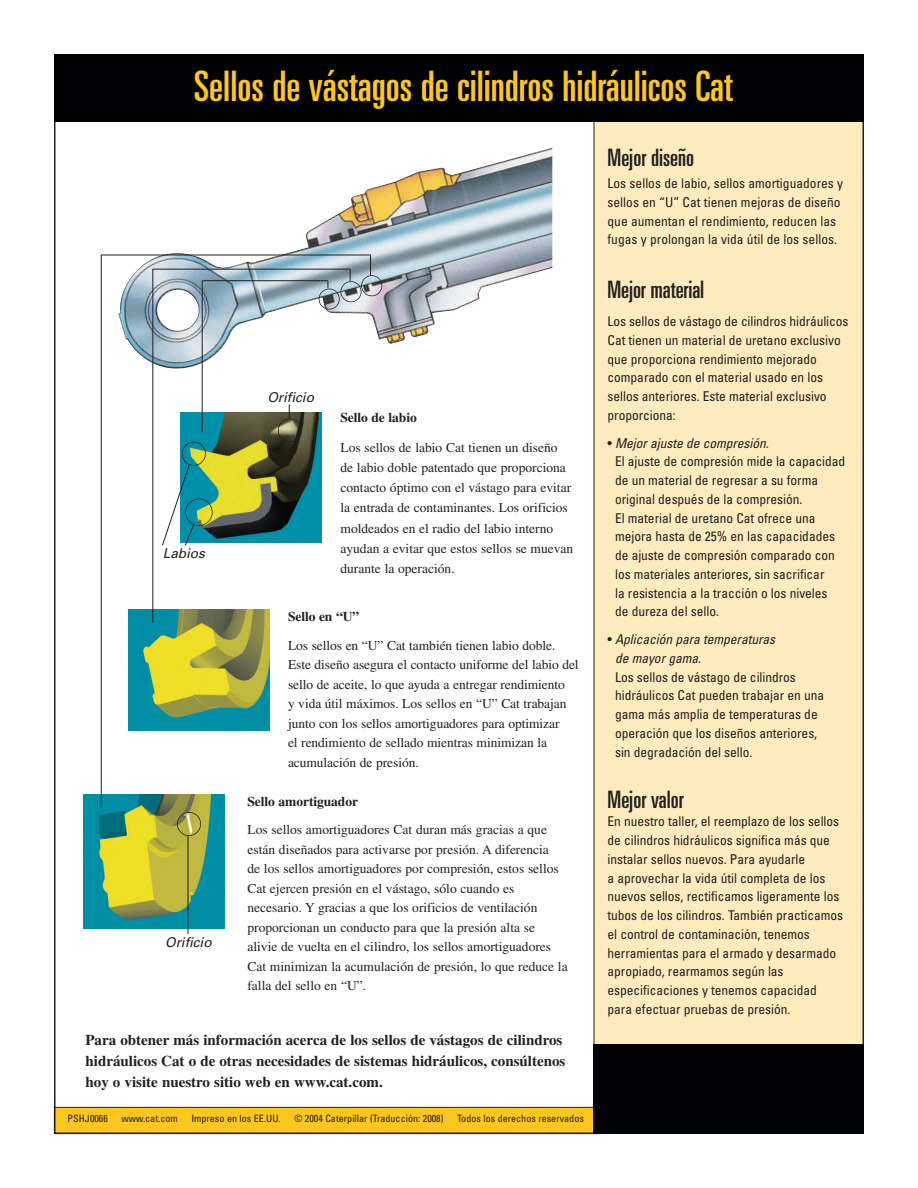
<style>
.page{position:relative;width:918px;height:1188px;background:#fff}
.page>*{position:absolute;margin:0;border:0;box-sizing:border-box;transform-origin:0 0}
.t1{font:ultra-condensed 42px "Univers";color:#fec71d}
.t2{font:ultra-condensed 24px "Univers";color:#231f20}
.t3{font:700 15px/21px "Times";color:#231f20}
.t4{font:condensed 13.5px/18.8px "Univers";letter-spacing:-.005em;color:#231f20}
.t5{font:13.5px/19.5px "Times";color:#231f20}
.t6{font:italic condensed 13.5px/18.8px "Univers";color:#231f20}
.t7{font:700 13.5px "Times";letter-spacing:-.005em;color:#231f20}
.t8{font:italic 13.5px "Univers";color:#231f20}
.t9{font:condensed 10.2px "Univers";color:#231f20}
.s1{font-style:italic}
.s2{font-style:normal}
</style>
<div class="page">
<div style="left:594px;top:97px;width:270px;height:953px;background:#feecbf"></div>
<div style="left:54px;top:1107px;width:545px;height:27px;background:#fec71d"></div>
<div style="left:54px;top:1107px;width:545px;height:27px;border:1px solid #231f20"></div>
<hr style="left:594px;top:118px;width:1px;height:1015px;background:#231f20">
<img style="left:128px;top:609px;width:141px;height:121px">
<img style="left:180px;top:412px;width:141px;height:130px">
<img style="left:83px;top:794px;width:141px;height:134px">
<div style="left:177px;top:812px;width:24px;height:24px;border:2px solid #231f20;border-radius:50%"></div>
<div style="left:278px;top:419px;width:24px;height:24px;border:2px solid #231f20;border-radius:50%"></div>
<div style="left:185px;top:499px;width:28px;height:27px;border:2px solid #231f20;border-radius:50%"></div>
<div style="left:182px;top:442px;width:24px;height:24px;border:2px solid #231f20;border-radius:50%"></div>
<hr style="left:188px;top:835px;width:1px;height:99px;background:#231f20">
<svg style="left:289px;top:404px;width:1px;height:14px"></svg>
<svg style="left:162px;top:465px;width:33px;height:81px"></svg>
<img style="left:117px;top:147px;width:435px;height:225px">
<div style="left:340px;top:281px;width:22px;height:21px;border:2px solid #231f20;border-radius:50%"></div>
<div style="left:319px;top:289px;width:21px;height:21px;border:2px solid #231f20;border-radius:50%"></div>
<div style="left:361px;top:275px;width:21px;height:21px;border:2px solid #231f20;border-radius:50%"></div>
<svg style="left:350px;top:269px;width:1px;height:12px"></svg>
<svg style="left:370px;top:256px;width:1px;height:19px"></svg>
<hr style="left:101px;top:255px;width:270px;height:1px;background:#231f20">
<hr style="left:153px;top:269px;width:197px;height:1px;background:#231f20">
<hr style="left:202px;top:280px;width:126px;height:1px;background:#231f20">
<hr style="left:202px;top:280px;width:1px;height:152px;background:#231f20">
<hr style="left:152px;top:269px;width:1px;height:354px;background:#231f20">
<hr style="left:101px;top:255px;width:1px;height:553px;background:#231f20">
<div style="left:54px;top:54px;width:810px;height:67px;background:#000103"></div>
<div style="left:594px;top:1045px;width:270px;height:89px;background:#000103"></div>
<h1 class="t1" style="left:194px;top:71px;width:540px">Sellos de vástagos de cilindros hidráulicos Cat</h1>
<p class="t8" style="left:163px;top:548px;width:46px">Labios</p>
<p class="t8" style="left:165px;top:937px;width:51px">Orificio</p>
<p class="t8" style="left:267px;top:392px;width:51px">Orificio</p>
<p class="t7" style="left:340px;top:413px;width:78px">Sello de labio</p>
<p class="t5" style="left:340px;top:438px;width:234px;line-height:20.2px">Los sellos de labio Cat tienen un diseño de labio doble patentado que proporciona contacto óptimo con el vástago para evitar la entrada de contaminantes. Los orificios moldeados en el radio del labio interno ayudan a evitar que estos sellos se muevan durante la operación.</p>
<p class="t7" style="left:288px;top:612px;width:73px">Sello en “U”</p>
<p class="t5" style="left:288px;top:637px;width:292px">Los sellos en “U” Cat también tienen labio doble.<br>Este diseño asegura el contacto uniforme del labio del sello de aceite, lo que ayuda a entregar rendimiento<br>y vida útil máximos. Los sellos en “U” Cat trabajan junto con los sellos amortiguadores para optimizar<br>el rendimiento de sellado mientras minimizan la acumulación de presión.</p>
<p class="t7" style="left:248px;top:796px;width:112px">Sello amortiguador</p>
<p class="t5" style="left:248px;top:821px;width:322px">Los sellos amortiguadores Cat duran más gracias a que están diseñados para activarse por presión. A diferencia<br>de los sellos amortiguadores por compresión, estos sellos Cat ejercen presión en el vástago, sólo cuando es necesario. Y gracias a que los orificios de ventilación proporcionan un conducto para que la presión alta se alivie de vuelta en el cilindro, los sellos amortiguadores Cat minimizan la acumulación de presión, lo que reduce la falla del sello en “U”.</p>
<p class="t3" style="left:86px;top:1031px;width:481px">Para obtener más información acerca de los sellos de vástagos de cilindros hidráulicos Cat o de otras necesidades de sistemas hidráulicos, consúltenos hoy o visite nuestro sitio web en www.cat.com.</p>
<p class="t9" style="left:68px;top:1114px;width:42px">PSHJ0066</p>
<p class="t9" style="left:121px;top:1114px;width:58px">www.cat.com</p>
<p class="t9" style="left:191px;top:1114px;width:91px">Impreso en los EE.UU.</p>
<p class="t9" style="left:294px;top:1114px;width:151px">© 2004 Caterpillar (Traducción: 2008)</p>
<p class="t9" style="left:457px;top:1114px;width:128px">Todos los derechos reservados</p>
<h2 class="t2" style="left:608px;top:149px;width:88px">Mejor diseño</h2>
<p class="t4" style="left:608px;top:175px;width:237px">Los sellos de labio, sellos amortiguadores y sellos en “U” Cat tienen mejoras de diseño que aumentan el rendimiento, reducen las fugas y prolongan la vida útil de los sellos.</p>
<h2 class="t2" style="left:608px;top:281px;width:98px">Mejor material</h2>
<p class="t4" style="left:608px;top:313px;width:242px">Los sellos de vástago de cilindros hidráulicos Cat tienen un material de uretano exclusivo que proporciona rendimiento mejorado comparado con el material usado en los sellos anteriores. Este material exclusivo proporciona:</p>
<p class="t4" style="left:615px;top:435px;width:232px;text-indent:-8px">• <span class="s1">Mejorajuste de compresión.<br></span>El ajuste de compresión mide la capacidad de un material de regresar a su forma original después de la compresión.<br>El material de uretano Cat ofrece una mejora hasta de 25% en las capacidades de ajuste de compresión comparado con los materiales anteriores, sin sacrificar<br>la resistencia a la tracción o los niveles<br>de dureza del sello.</p>
<p class="t6" style="left:615px;top:631px;width:164px;text-indent:-7px"><span class="s2">•</span> Aplicación para temperaturas de mayor gama.</p>
<p class="t4" style="left:615px;top:669px;width:211px">Los sellos de vástago de cilindros hidráulicos Cat pueden trabajar en una gama más amplia de temperaturas de operación que los diseños anteriores, sin degradación del sello.</p>
<h2 class="t2" style="left:608px;top:790px;width:78px">Mejor valor</h2>
<p class="t4" style="left:608px;top:813px;width:237px">En nuestro taller, el reemplazo de los sellos de cilindros hidráulicos significa más que instalar sellos nuevos. Para ayudarle<br>a aprovechar la vida útil completa de los nuevos sellos, rectificamos ligeramente los tubos de los cilindros. También practicamos el control de contaminación, tenemos herramientas para el armado y desarmado apropiado, rearmamos según las especificaciones y tenemos capacidad para efectuar pruebas de presión.</p>
</div>
